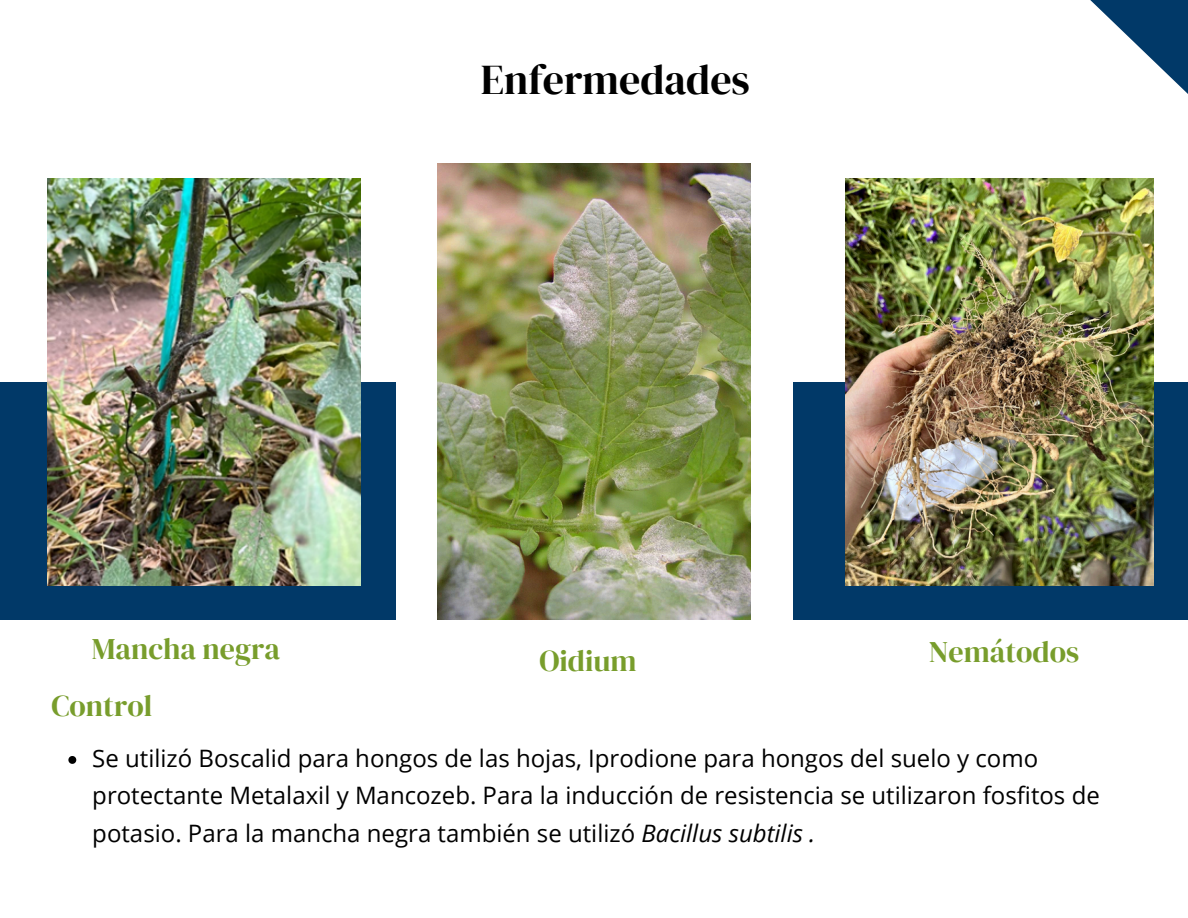
<style>
.page{position:relative;width:1188px;height:918px;background:#fff}
.page>*{position:absolute;margin:0;border:0;box-sizing:border-box;transform-origin:0 0}
.t1{font:42px "DM Serif Display";color:#000}
.t2{font:30px "DM Serif Display";color:#789d2c}
.t3{font:24px/37.2px "Open Sans";color:#000}
.s1{font-style:italic}
</style>
<div class="page">
<div style="left:0;top:382px;width:396px;height:238px;background:#013968"></div>
<svg style="left:1090px;top:0;width:98px;height:94px"></svg>
<div style="left:793px;top:382px;width:395px;height:238px;background:#013968"></div>
<img style="left:47px;top:178px;width:314px;height:408px">
<img style="left:846px;top:178px;width:308px;height:408px">
<img style="left:438px;top:163px;width:312px;height:457px">
<svg style="left:68px;top:756px;width:8px;height:8px"></svg>
<p class="t1" style="left:481px;top:50px;width:271px">Enfermedades</p>
<h2 class="t2" style="left:92px;top:628px;width:190px">Mancha negra</h2>
<h2 class="t2" style="left:539px;top:640px;width:99px">Oidium</h2>
<h2 class="t2" style="left:929px;top:630px;width:152px">Nemátodos</h2>
<h2 class="t2" style="left:52px;top:685px;width:102px">Control</h2>
<p class="t3" style="left:92px;top:739px;width:1009px">Se utilizó Boscalid para hongos de las hojas, Iprodione para hongos del suelo y como protectante Metalaxil y Mancozeb. Para la inducción de resistencia se utilizaron fosfitos de potasio. Para la mancha negra también se utilizó <span class="s1">Bacillus subtilis .</span></p>
</div>
